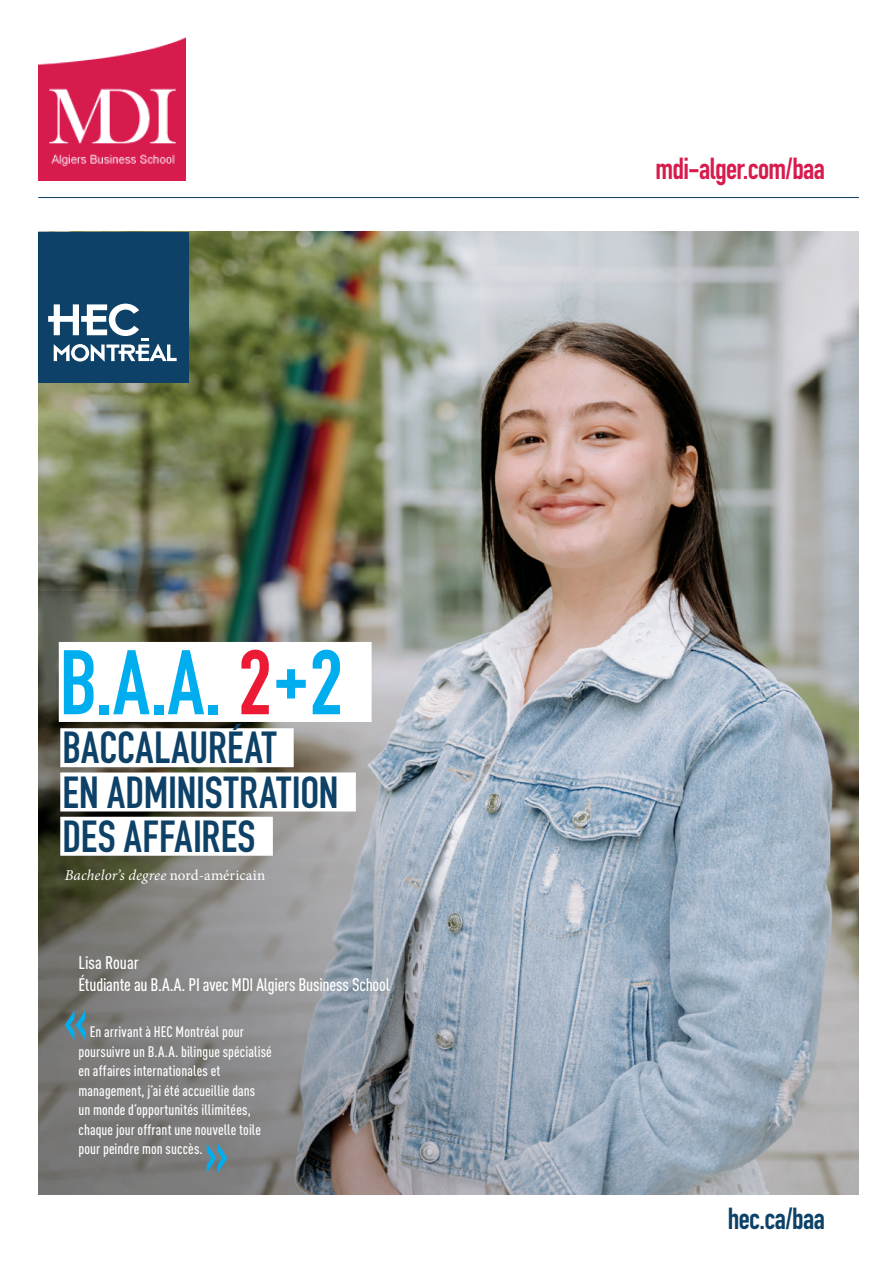
<style>
.page{position:relative;width:893px;height:1263px;background:#fff}
.page>*{position:absolute;margin:0;border:0;box-sizing:border-box;transform-origin:0 0}
.t1{font:90px "DIN Engschrift Std";color:#00aeef}
.t2{font:44.25px/44.2px "DIN Engschrift Std";letter-spacing:.005em;color:#0d4167}
.t3{font:30px "DIN Engschrift Std";letter-spacing:-.025em;color:#d81b4d}
.t4{font:30px "DIN Engschrift Std";letter-spacing:-.025em;color:#0d4167}
.t5{font:500 condensed 18px/21.8px "DINOT";letter-spacing:-.01em;color:#fff}
.t6{font:500 condensed 15px/19.5px "DINOT";letter-spacing:.005em;color:#fff}
.t7{font:italic 15px "Minion Pro";letter-spacing:.01em;color:#fff}
.s1{color:#ed1a36}
.s2{font-family:"DINOT";font-weight:700;font-stretch:condensed;font-size:79.5px}
.s3{font-style:normal}
</style>
<div class="page">
<img style="left:38px;top:232px;width:821px;height:359px">
<img style="left:38px;top:591px;width:821px;height:604px">
<div style="left:59px;top:642px;width:313px;height:80px;background:#fff"></div>
<div style="left:60px;top:728px;width:234px;height:39px;background:#fff"></div>
<div style="left:60px;top:772px;width:296px;height:39px;background:#fff"></div>
<div style="left:60px;top:817px;width:213px;height:39px;background:#fff"></div>
<div style="left:38px;top:232px;width:151px;height:151px;background:#0d4167"></div>
<svg style="left:48px;top:304px;width:129px;height:58px"></svg>
<img style="left:38px;top:38px;width:147px;height:142px">
<hr style="left:38px;top:197px;width:821px;height:1px;background:#0d4167">
<svg style="left:65px;top:1010px;width:20px;height:30px"></svg>
<svg style="left:207px;top:1143px;width:20px;height:30px"></svg>
<h1 class="t1" style="left:60px;top:630px;width:285px">B.A.A. <span class="s1">2</span><span class="s2">+</span>2</h1>
<h2 class="t2" style="left:63px;top:726px;width:278px">BACCALAURÉAT<br>EN ADMINISTRATION<br>DES AFFAIRES</h2>
<p class="t7" style="left:65px;top:865px;width:202px">Bachelor’s degree <span class="s3">nord-américain</span></p>
<p class="t5" style="left:79px;top:951px;width:313px">Lisa Rouar<br>Étudiante au B.A.A. PI avec MDI Algiers Business School</p>
<p class="t6" style="left:79px;top:1022px;width:195px;text-indent:11px">En arrivant à HEC Montréal pour poursuivre un B.A.A. bilingue spécialisé en affaires internationales et management, j’ai été accueillie dans<br>un monde d’opportunités illimitées, chaque jour offrant une nouvelle toile pour peindre mon succès.</p>
<h3 class="t3" style="left:656px;top:151px;width:171px">mdi-alger.com/baa</h3>
<h3 class="t4" style="left:728px;top:1201px;width:99px">hec.ca/baa</h3>
</div>
